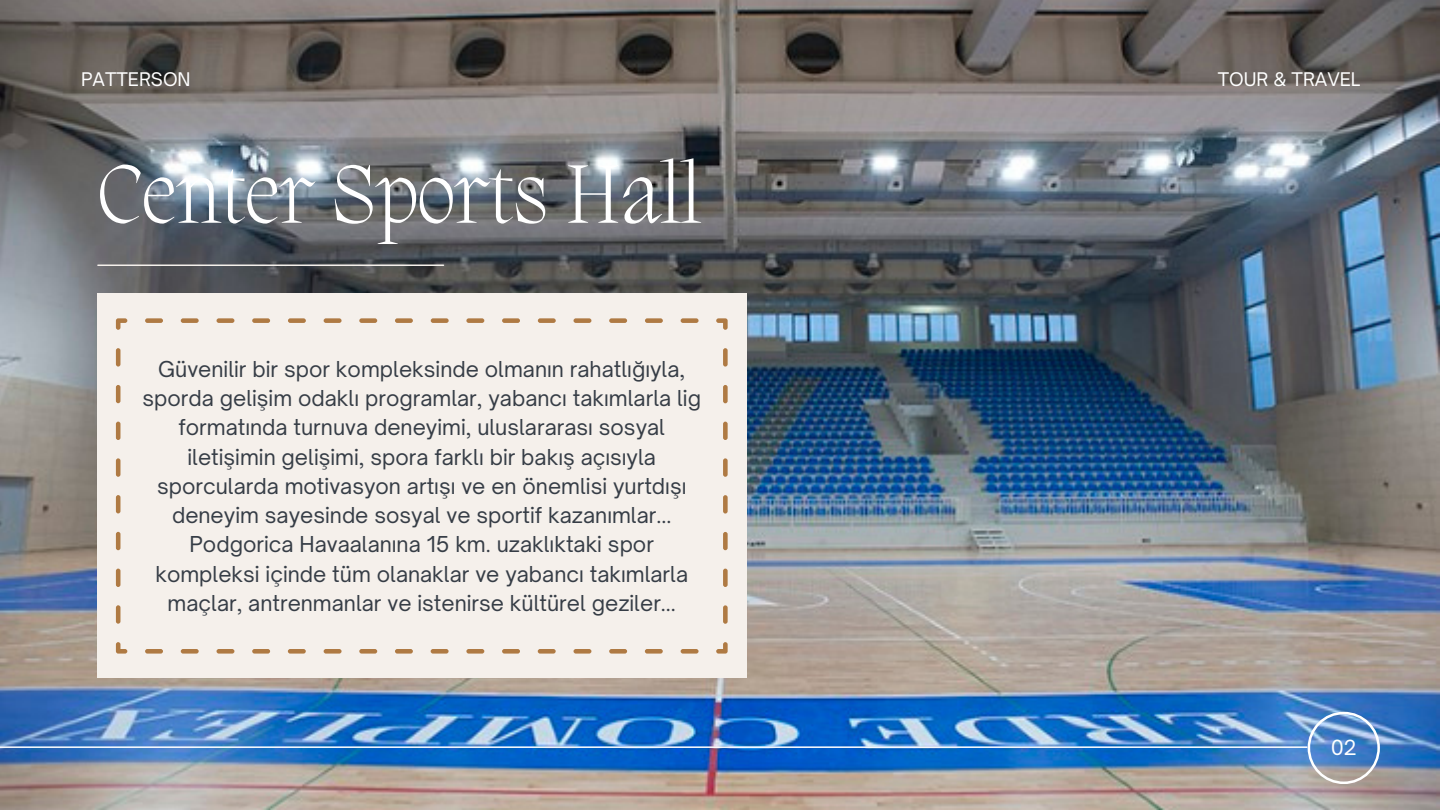
<style>
.page{position:relative;width:1440px;height:810px;background:#fff}
.page>*{position:absolute;margin:0;border:0;box-sizing:border-box;transform-origin:0 0}
.t1{font:200 85px "Migra";color:#fff}
.t2{font:21px/29.2px "Open Sauce One";color:#363d46;text-align:center}
.t3{font:20px "Open Sauce One";color:#fff}
.t4{font:18px "Open Sauce One";color:#fff}
</style>
<div class="page">
<img style="left:0;top:0;width:1440px;height:810px">
<hr style="left:98px;top:265px;width:345px;height:1px;background:#f5f0eb">
<div style="left:97px;top:294px;width:649px;height:384px;background:#f5f0eb"></div>
<svg style="left:116px;top:318px;width:612px;height:336px"></svg>
<hr style="left:0;top:746px;width:1307px;height:2px;background:#fff">
<svg style="left:1308px;top:712px;width:72px;height:72px;background:#7799c5"></svg>
<p class="t4" style="left:81px;top:68px;width:111px">PATTERSON</p>
<p class="t4" style="left:1218px;top:68px;width:144px">TOUR &amp; TRAVEL</p>
<p class="t1" style="left:97px;top:154px;width:606px">Center Sports Hall</p>
<p class="t2" style="left:142px;top:354px;width:560px">Güvenilir bir spor kompleksinde olmanın rahatlığıyla, sporda gelişim odaklı programlar, yabancı takımlarla lig formatında turnuva deneyimi, uluslararası sosyal iletişimin gelişimi, spora farklı bir bakış açısıyla sporcularda motivasyon artışı ve en önemlisi yurtdışı deneyim sayesinde sosyal ve sportif kazanımlar...</p>
<p class="t2" style="left:155px;top:530px;width:534px">Podgorica Havaalanına 15 km. uzaklıktaki spor kompleksi içinde tüm olanaklar ve yabancı takımlarla maçlar, antrenmanlar ve istenirse kültürel geziler...</p>
<p class="t3" style="left:1331px;top:735px;width:28px">02</p>
</div>
